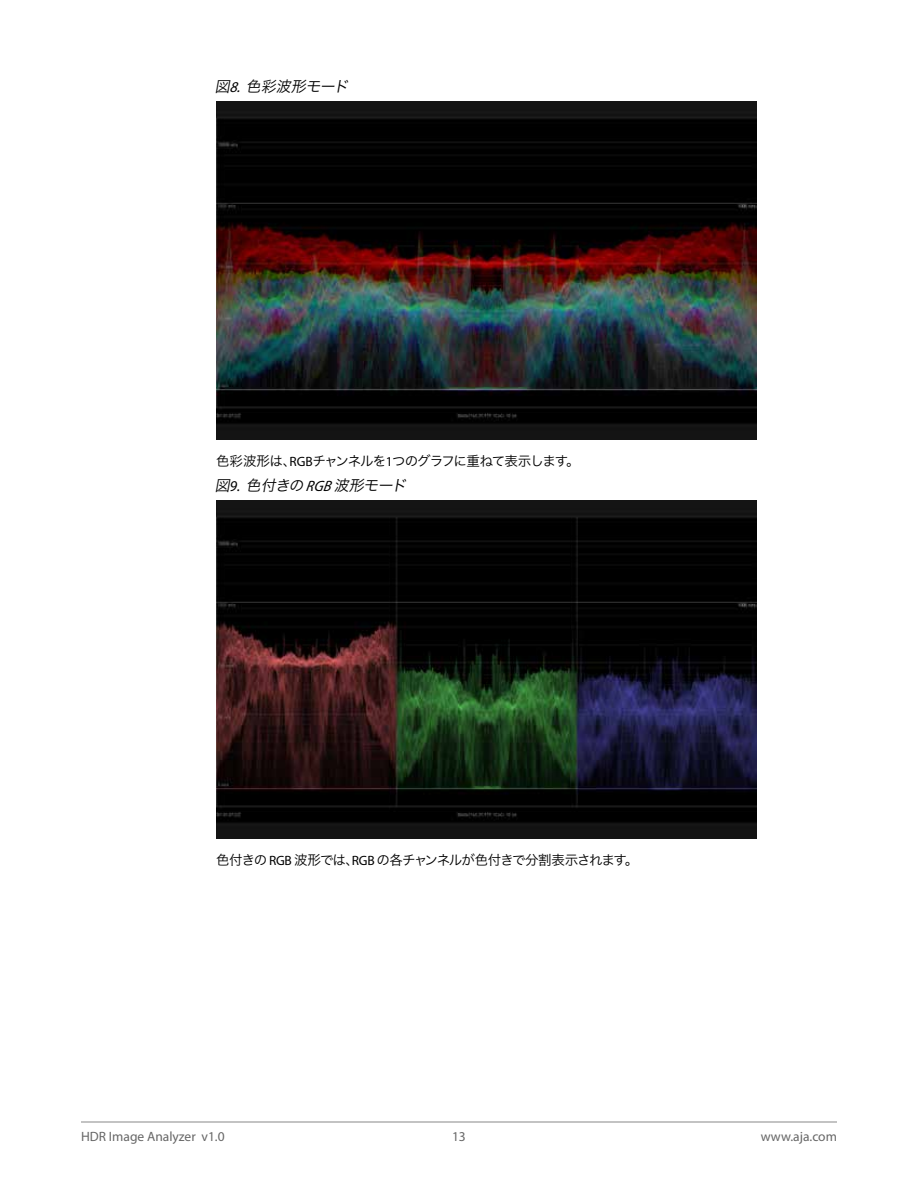
<style>
.page{position:relative;width:918px;height:1188px;background:#fff}
.page>*{position:absolute;margin:0;border:0;box-sizing:border-box;transform-origin:0 0}
.t1{font:italic 15px "Hira Kaku Pro W3";color:#000}
.t2{font:13.5px "Hira Kaku Pro W3";letter-spacing:-.065em;color:#000}
.t3{font:13.5px "Myriad Pro";color:#666}
.s1{font-family:"Myriad Pro"}
</style>
<div class="page">
<hr style="left:81px;top:1121px;width:756px;height:2px;background:#999">
<img style="left:216px;top:102px;width:540px;height:337px">
<img style="left:216px;top:501px;width:540px;height:337px">
<p class="t1" style="left:215px;top:73px;width:139px">図<span class="s1">8.</span> 色彩波形モード</p>
<p class="t2" style="left:216px;top:449px;width:365px">色彩波形は、<span class="s1">RGB</span>チャンネルを<span class="s1">1</span>つのグラフに重ねて表示します。</p>
<p class="t1" style="left:215px;top:472px;width:197px">図<span class="s1">9.</span> 色付きの <span class="s1">RGB</span> 波形モード</p>
<p class="t2" style="left:216px;top:848px;width:424px">色付きの <span class="s1">RGB</span> 波形では、<span class="s1">RGB</span> の各チャンネルが色付きで分割表示されます。</p>
<p class="t3" style="left:81px;top:1128px;width:145px">HDR Image Analyzer v1.0</p>
<p class="t3" style="left:452px;top:1128px;width:15px">13</p>
<p class="t3" style="left:761px;top:1128px;width:78px">www.aja.com</p>
</div>
